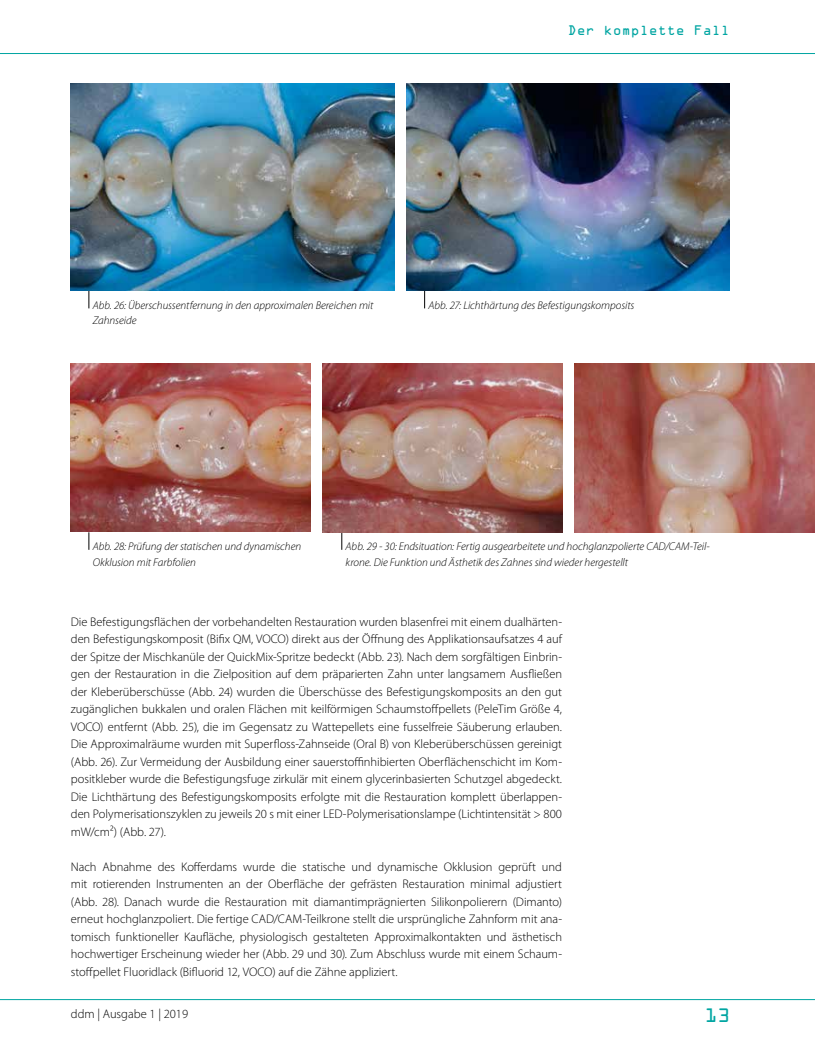
<style>
.page{position:relative;width:815px;height:1063px;background:#fff}
.page>*{position:absolute;margin:0;border:0;box-sizing:border-box;transform-origin:0 0}
.t1{font:17.5px "OCRA Std";color:#00a5a2}
.t2{font:300 12.5px/17.5px "Myriad Pro";color:#000;text-align:justify}
.t3{font:12.5px "OCRA Std";color:#00a5a2}
.t4{font:italic 300 11.25px/15.6px "Myriad Pro";color:#000}
</style>
<div class="page">
<hr style="left:0;top:53px;width:815px;height:1px;background:#00a5a2">
<hr style="left:0;top:999px;width:815px;height:1px;background:#00a5a2">
<svg style="left:89px;top:291px;width:1px;height:17px"></svg>
<svg style="left:424px;top:291px;width:1px;height:17px"></svg>
<img style="left:71px;top:83px;width:323px;height:208px">
<img style="left:407px;top:83px;width:323px;height:208px">
<svg style="left:89px;top:532px;width:1px;height:18px"></svg>
<svg style="left:341px;top:532px;width:1px;height:18px"></svg>
<img style="left:71px;top:364px;width:239px;height:167px">
<img style="left:323px;top:364px;width:239px;height:168px">
<img style="left:574px;top:364px;width:241px;height:168px">
<p class="t3" style="left:568px;top:24px;width:164px">Der komplette Fall</p>
<p class="t4" style="left:93px;top:297px;width:282px">Abb. 26: Überschussentfernung in den approximalen Bereichen mit<br>Zahnseide</p>
<p class="t4" style="left:428px;top:297px;width:208px">Abb. 27: Lichthärtung des Befestigungskomposits</p>
<p class="t4" style="left:93px;top:538px;width:210px">Abb. 28: Prüfung der statischen und dynamischen<br>Okklusion mit Farbfolien</p>
<p class="t4" style="left:346px;top:538px;width:366px">Abb. 29 - 30: Endsituation: Fertig ausgearbeitete und hochglanzpolierte CAD/CAM-Teil&shy;krone. Die Funktion und Ästhetik des Zahnes sind wieder hergestellt</p>
<p class="t2" style="left:71px;top:613px;width:493px">Die Befestigungsflächen der vorbehandelten Restauration wurden blasenfrei mit einem dualhärten&shy;den Befestigungskomposit (Bifix QM, VOCO) direkt aus der Öffnung des Applikationsaufsatzes 4 auf der Spitze der Mischkanüle der QuickMix-Spritze bedeckt (Abb. 23). Nach dem sorgfältigen Einbrin&shy;gen der Restauration in die Zielposition auf dem präparierten Zahn unter langsamem Ausfließen der Kleberüberschüsse (Abb. 24) wurden die Überschüsse des Befestigungskomposits an den gut zugänglichen bukkalen und oralen Flächen mit keilförmigen Schaumstoffpellets (PeleTim Größe 4, VOCO) entfernt (Abb. 25), die im Gegensatz zu Wattepellets eine fusselfreie Säuberung erlauben.<br>Die Approximalräume wurden mit Superfloss-Zahnseide (Oral B) von Kleberüberschüssen gereinigt (Abb. 26). Zur Vermeidung der Ausbildung einer sauerstoffinhibierten Oberflächenschicht im Kom&shy;positkleber wurde die Befestigungsfuge zirkulär mit einem glycerinbasierten Schutzgel abgedeckt.<br>Die Lichthärtung des Befestigungskomposits erfolgte mit die Restauration komplett überlappen&shy;den Polymerisationszyklen zu jeweils 20 s mit einer LED-Polymerisationslampe (Lichtintensität &gt; 800 mW/cm²) (Abb. 27).</p>
<p class="t2" style="left:71px;top:858px;width:493px">Nach Abnahme des Kofferdams wurde die statische und dynamische Okklusion geprüft und mit rotierenden Instrumenten an der Oberfläche der gefrästen Restauration minimal adjustiert (Abb. 28). Danach wurde die Restauration mit diamantimprägnierten Silikonpolierern (Dimanto) erneut hochglanzpoliert. Die fertige CAD/CAM-Teilkrone stellt die ursprüngliche Zahnform mit ana&shy;tomisch funktioneller Kaufläche, physiologisch gestalteten Approximalkontakten und ästhetisch hochwertiger Erscheinung wieder her (Abb. 29 und 30). Zum Abschluss wurde mit einem Schaum&shy;stoffpellet Fluoridlack (Bifluorid 12, VOCO) auf die Zähne appliziert.</p>
<p class="t2" style="left:71px;top:1005px;width:119px">ddm | Ausgabe 1 | 2019</p>
<h1 class="t1" style="left:705px;top:1008px;width:27px">13</h1>
</div>
